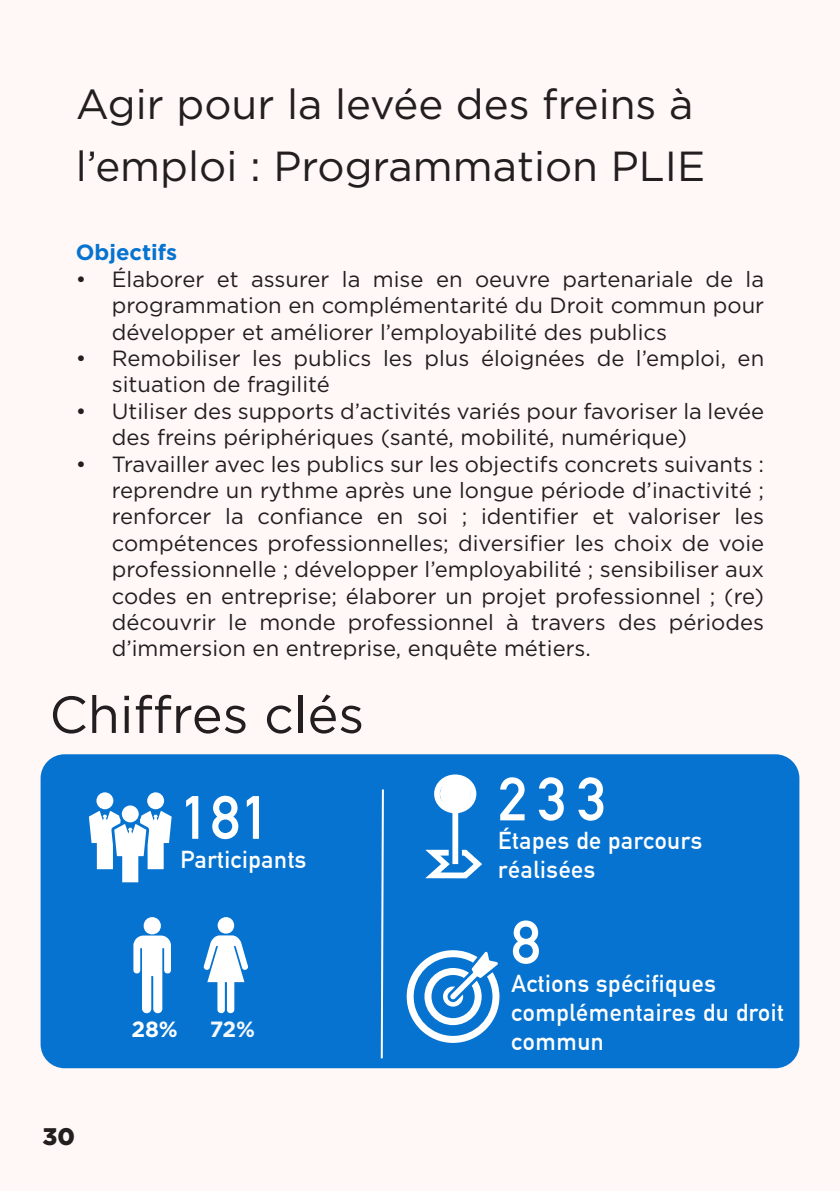
<style>
.page{position:relative;width:840px;height:1191px;background:#fff}
.page>*{position:absolute;margin:0;border:0;box-sizing:border-box;transform-origin:0 0}
.t1{font:700 60px "DIN Alternate";letter-spacing:.1em;color:#fff}
.t2{font:52px "Gotham";color:#231f20}
.t3{font:42px/62.4px "Gotham";color:#231f20}
.t4{font:700 24px/28.8px "DIN Alternate";letter-spacing:.025em;color:#fff}
.t5{font:900 24px "Gotham";color:#231f20}
.t6{font:22px/26.4px "Gotham";color:#231f20;text-align:justify}
.t7{font:700 22px "Gotham";color:#0673d1}
.t8{font:700 22px "Gotham";color:#fff}
</style>
<div class="page">
<div style="left:0;top:0;width:839px;height:1191px;background:#fff5f3"></div>
<div style="left:41px;top:754px;width:758px;height:314px;background:#0673d1;border-radius:24px"></div>
<div style="left:147px;top:792px;width:17px;height:17px;background:#fff;border-radius:50%"></div>
<div style="left:96px;top:792px;width:17px;height:17px;background:#fff;border-radius:50%"></div>
<svg style="left:122px;top:805px;width:17px;height:17px"></svg>
<svg style="left:89px;top:811px;width:82px;height:71px"></svg>
<svg style="left:380px;top:789px;width:4px;height:270px"></svg>
<svg style="left:204px;top:917px;width:44px;height:96px"></svg>
<svg style="left:133px;top:917px;width:38px;height:96px"></svg>
<svg style="left:425px;top:774px;width:57px;height:105px"></svg>
<div style="left:440px;top:779px;width:30px;height:29px;background:#fff;border-radius:50%"></div>
<svg style="left:406px;top:950px;width:93px;height:93px"></svg>
<p class="t3" style="left:76px;top:72px;width:630px">Agir pour la levée des freins à l’emploi : Programmation PLIE</p>
<p class="t7" style="left:76px;top:238px;width:103px">Objectifs</p>
<p class="t6" style="left:112px;top:265px;width:653px;text-indent:-36px">• Élaborer et assurer la mise en oeuvre partenariale de la programmation en complémentarité du Droit commun pour développer et améliorer l’employabilité des publics</p>
<p class="t6" style="left:112px;top:344px;width:653px;text-indent:-36px">• Remobiliser les publics les plus éloignées de l’emploi, en situation de fragilité</p>
<p class="t6" style="left:112px;top:397px;width:653px;text-indent:-36px">• Utiliser des supports d’activités variés pour favoriser la levée des freins périphériques (santé, mobilité, numérique)</p>
<p class="t6" style="left:112px;top:450px;width:653px;text-indent:-36px">• Travailler avec les publics sur les objectifs concrets suivants : reprendre un rythme après une longue période d’inactivité ; renforcer la confiance en soi ; identifier et valoriser les compétences professionnelles; diversifier les choix de voie professionnelle ; développer l’employabilité ; sensibiliser aux codes en entreprise; élaborer un projet professionnel ; (re) découvrir le monde professionnel à travers des périodes d’immersion en entreprise, enquête métiers.</p>
<p class="t2" style="left:49px;top:681px;width:316px">Chiffres clés</p>
<p class="t1" style="left:180px;top:772px;width:91px">181</p>
<p class="t4" style="left:180px;top:843px;width:127px">Participants</p>
<p class="t5" style="left:43px;top:1120px;width:34px">30</p>
<p class="t8" style="left:131px;top:1015px;width:48px">28%</p>
<p class="t8" style="left:209px;top:1015px;width:47px">72%</p>
<p class="t1" style="left:498px;top:753px;width:110px">233</p>
<p class="t4" style="left:498px;top:824px;width:205px">Étapes de parcours</p>
<p class="t4" style="left:498px;top:853px;width:99px">réalisées</p>
<p class="t1" style="left:511px;top:896px;width:30px">8</p>
<p class="t4" style="left:511px;top:968px;width:274px">Actions spécifiques complémentaires du droit commun</p>
</div>
